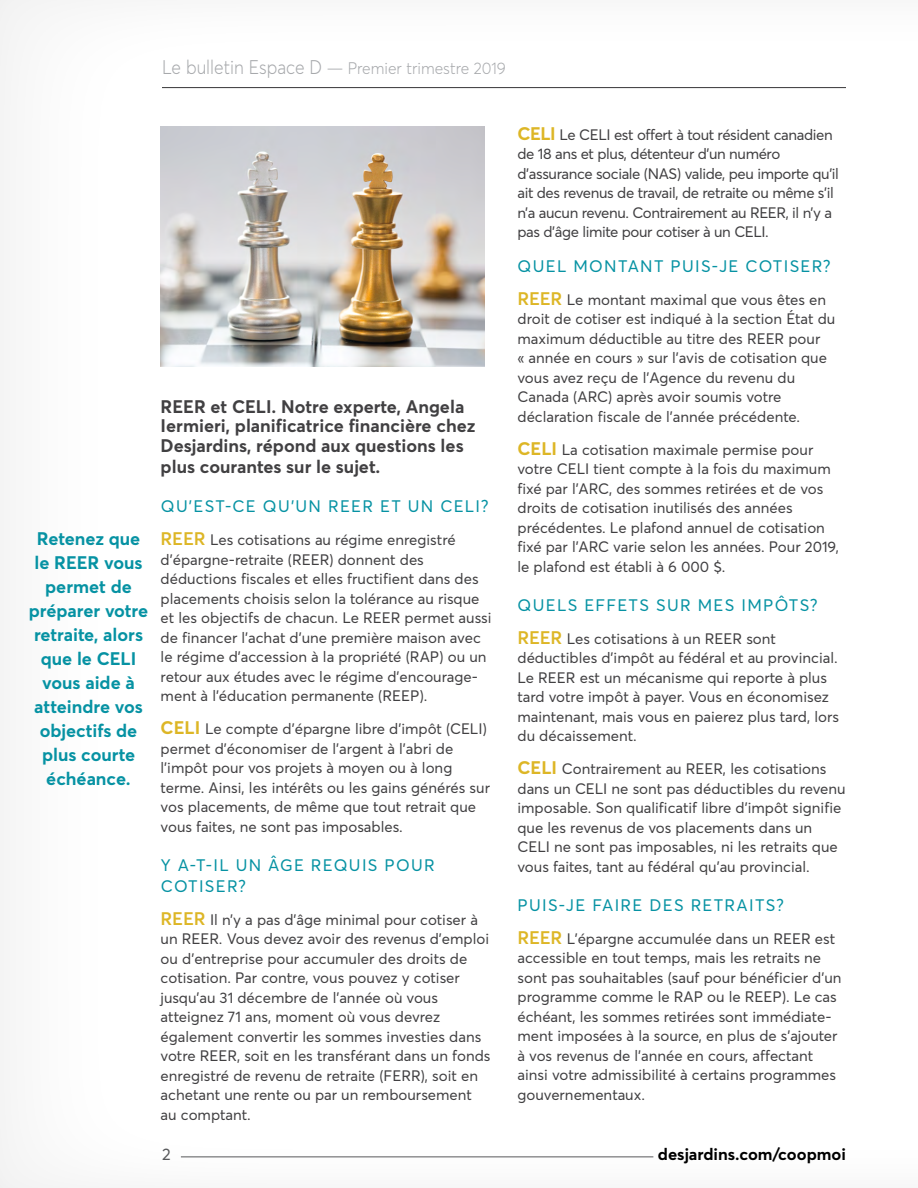
<style>
.page{position:relative;width:918px;height:1188px;background:#fff}
.page>*{position:absolute;margin:0;border:0;box-sizing:border-box;transform-origin:0 0}
.t1{font:700 18px/19.5px "Averta";color:#414042}
.t2{font:700 18px/24px "Averta";color:#0692a3;text-align:center}
.t3{font:16.5px "Averta";letter-spacing:.08em;color:#0692a3}
.t4{font:300 16.5px "Averta";color:#a7a9ac;scale:.95 1}
.t5{font:700 16.5px "Averta";color:#000}
.t6{font:16.5px "Averta";color:#58595b}
.t7{font:15px/19.5px "Averta";color:#414042}
.t8{font:15px/19.5px "Averta";letter-spacing:-.025em;color:#414042}
.s1{font-size:19.5px}
.s2{font-weight:600;font-size:18px;color:#ddb626}
.s3{font-weight:700;font-size:18px;color:#ddb626}
</style>
<div class="page">
<img style="left:161px;top:126px;width:323px;height:240px">
<p class="t4" style="left:162px;top:58px;width:364px"><span class="s1">Le bulletin Espace D</span> — Premier trimestre 2019</p>
<p class="t2" style="left:29px;top:526px;width:121px">Retenez que le REER vous permet de préparer votre retraite, alors que le CELI vous aide à atteindre vos objectifs de plus courte échéance.</p>
<p class="t1" style="left:161px;top:396px;width:316px">REER et CELI. Notre experte, Angela<br>Iermieri, planificatrice financière chez<br>Desjardins, répond aux questions les</p>
<p class="t1" style="left:161px;top:457px;width:221px">plus courantes sur le sujet.</p>
<p class="t3" style="left:161px;top:496px;width:330px">Qu’est-ce qu’un REER et un CELI?</p>
<p class="t7" style="left:161px;top:530px;width:333px"><span class="s2">REER</span> Les cotisations au régime enregistré d’épargne-retraite (REER) donnent des déductions fiscales et elles fructifient dans des placements choisis selon la tolérance au risque et les objectifs de chacun. Le REER permet aussi de financer l’achat d’une première maison avec le régime d’accession à la propriété (RAP) ou un retour aux études avec le régime d’encourage&shy;ment à l’éducation permanente (REEP).</p>
<p class="t7" style="left:161px;top:719px;width:331px"><span class="s3">CELI</span> Le compte d’épargne libre d’impôt (CELI ) permet d’économiser de l’argent à l’abri de l’impôt pour vos projets à moyen ou à long terme. Ainsi, les intérêts ou les gains générés sur vos placements, de même que tout retrait que vous faites, ne sont pas imposables.</p>
<p class="t3" style="left:161px;top:855px;width:163px">Y a‑t‑il un âge req</p>
<p class="t3" style="left:349px;top:855px;width:83px">uis pour</p>
<p class="t3" style="left:161px;top:876px;width:56px">cotiser</p>
<p class="t3" style="left:238px;top:876px;width:9px">?</p>
<p class="t7" style="left:161px;top:910px;width:331px"><span class="s2">REER</span> I l n’y a pas d’âge minimal pour cotiser à un REER. Vous devez avoir des revenus d’emploi ou d’entreprise pour accumuler des droits de cotisation. Par contre, vous pouvez y cotiser jusqu’au 31 décembre de l’année où vous atteignez 71 ans, moment où vous devrez également convertir les sommes investies dans votre REER, soit en les transférant dans un fonds enregistré de revenu de retraite (FERR), soit en achetant une rente ou par un remboursement au comptant.</p>
<p class="t8" style="left:518px;top:125px;width:323px"><span class="s3">CELI</span> Le CELI est offert à tout résident canadien de 18 ans et plus, détenteur d’un numéro d’assurance sociale (NAS) valide, peu importe qu’il ait des revenus de travail, de retraite ou même s’il n’a aucun revenu. Contrairement au REER, il n’y a pas d’âge limite pour cotiser à un CELI .</p>
<p class="t3" style="left:518px;top:256px;width:284px">Quel montant puis-je cotiser</p>
<p class="t3" style="left:823px;top:256px;width:9px">?</p>
<p class="t7" style="left:518px;top:290px;width:319px"><span class="s2">REER</span> Le montant maximal que vous êtes en droit de cotiser est indiqué à la section État du maximum déductible au titre des REER pour<br>« année en cours » sur l’avis de cotisation que vous avez reçu de l’Agence du revenu du Canada (ARC) après avoir soumis votre déclaration fiscale de l’année précédente.</p>
<p class="t7" style="left:518px;top:440px;width:323px"><span class="s3">CELI</span> La cotisation maximale permise pour votre CELI tient compte à la fois du maximum fixé par l’ARC, des sommes retirées et de vos droits de cotisation inutilisés des années précédentes. Le plafond annuel de cotisation fixé par l’ARC varie selon les années. Pour 2019, le plafond est établi à 6 000 $.</p>
<p class="t3" style="left:518px;top:595px;width:78px">Quels effe</p>
<p class="t3" style="left:629px;top:595px;width:190px">ts sur mes impôts?</p>
<p class="t7" style="left:518px;top:629px;width:323px"><span class="s2">REER</span> Les cotisations à un REER sont déductibles d’impôt au fédéral et au provincial.<br>Le REER est un mécanisme qui reporte à plus tard votre impôt à payer. Vous en économisez maintenant, mais vous en paierez plus tard, lors du décaissement.</p>
<p class="t7" style="left:518px;top:759px;width:330px"><span class="s3">CELI</span> Contrairement au REER, les cotisations dans un CELI ne sont pas déductibles du revenu imposable. Son qualificatif libre d’impôt signifie que les revenus de vos placements dans un<br>CELI ne sont pas imposables, ni les retraits que vous faites, tant au fédéral qu’au provincial.</p>
<p class="t3" style="left:518px;top:895px;width:268px">Puis-je faire des retraits?</p>
<p class="t7" style="left:518px;top:929px;width:326px"><span class="s2">REER</span> L’épargne accumulée dans un REER est accessible en tout temps, mais les retraits ne sont pas souhaitables (sauf pour bénéficier d’un programme comme le RAP ou le REEP). Le cas échéant, les sommes retirées sont immédiate&shy;ment imposées à la source, en plus de s’ajouter à vos revenus de l’année en cours, affectant ainsi votre admissibilité à certains programmes gouvernementaux.</p>
<p class="t6" style="left:162px;top:1144px;width:10px">2</p>
<p class="t5" style="left:658px;top:1144px;width:190px">desjardins.com/coopmoi</p>
</div>
